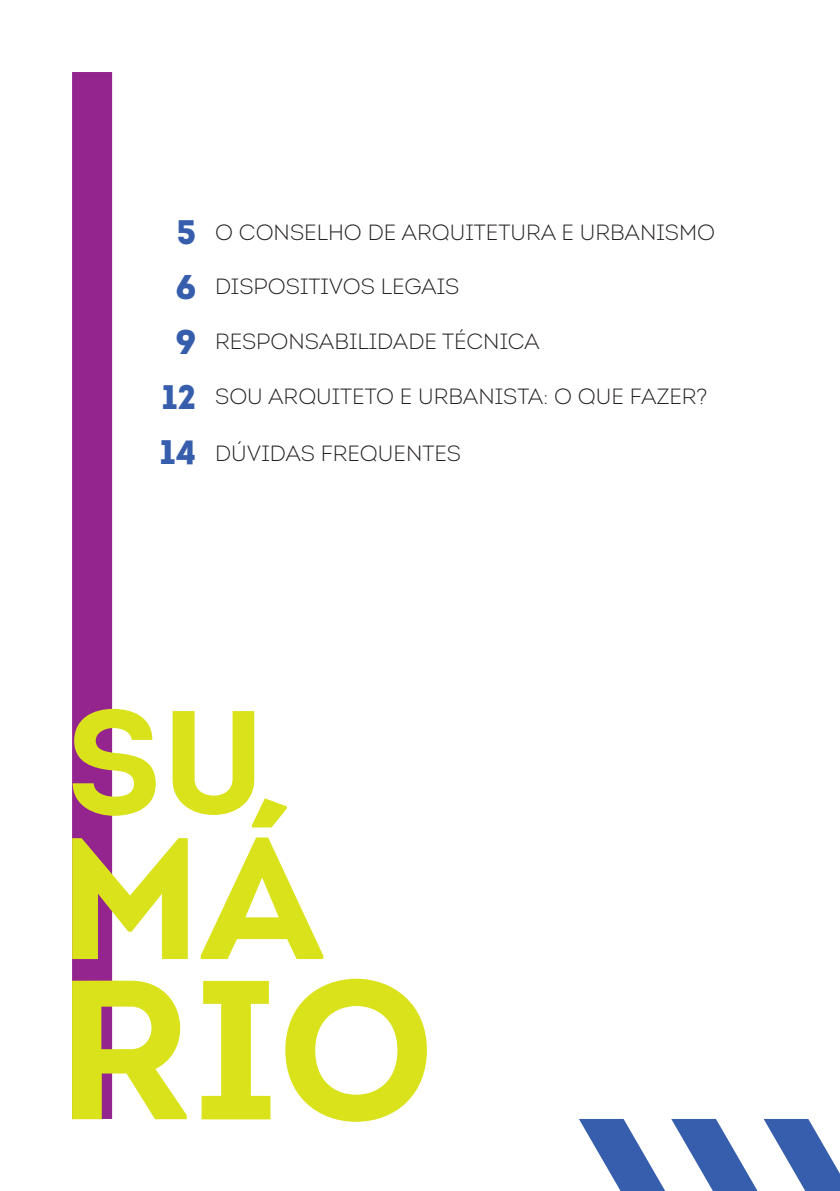
<style>
.page{position:relative;width:840px;height:1191px;background:#fff}
.page>*{position:absolute;margin:0;border:0;box-sizing:border-box;transform-origin:0 0}
.t1{font:700 172.2px "Intro";color:#dae21b}
.t2{font:900 34px/55px "Intro";color:#365ead;text-align:center}
.t3{font:300 22px "Intro";color:#241f1f}
</style>
<div class="page">
<div style="left:72px;top:72px;width:40px;height:1047px;background:#94258f"></div>
<svg style="left:73px;top:709px;width:181px;height:107px"></svg>
<svg style="left:72px;top:978px;width:354px;height:143px"></svg>
<svg style="left:579px;top:1119px;width:260px;height:72px"></svg>
<h2 class="t2" style="left:159px;top:204px;width:38px">5<br>6<br>9<br>12<br>14</h2>
<p class="t3" style="left:215px;top:218px;width:501px">O CONSELHO DE ARQUITETURA E URBANISMO</p>
<p class="t3" style="left:215px;top:273px;width:246px">DISPOSITIVOS LEGAIS</p>
<p class="t3" style="left:215px;top:328px;width:326px">RESPONSABILIDADE TÉCNICA</p>
<p class="t3" style="left:215px;top:382px;width:493px">SOU ARQUITETO E URBANISTA: O QUE FAZER?</p>
<p class="t3" style="left:215px;top:440px;width:247px">DÚVIDAS FREQUENTES</p>
<h1 class="t1" style="left:58px;top:788px;width:265px">MÁ</h1>
</div>
